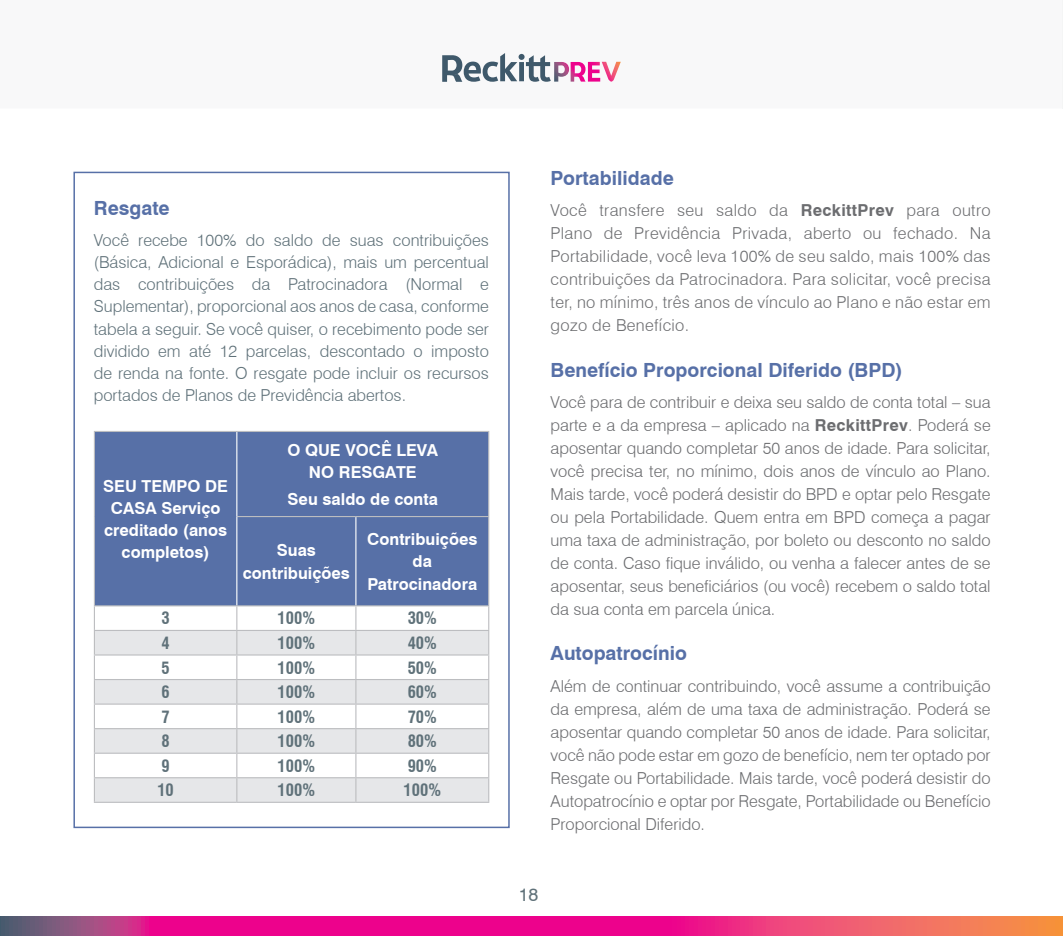
<style>
.page{position:relative;width:1063px;height:936px;background:#fff}
.page>*{position:absolute;margin:0;border:0;box-sizing:border-box;transform-origin:0 0}
.t1{font:700 19.5px "Swiss 721 BT";color:#5770a7}
.t2{font:18px "Swiss 721 BT";color:#5f7179}
.t3{font:300 16.5px/23px "Swiss 721 BT";color:#6c6d70;text-align:justify}
.t4{font:300 16.5px/22.2px "Swiss 721 BT";color:#5f7179;text-align:justify}
.t5{font:700 16.5px/22.2px "Swiss 721 BT";color:#fff;text-align:center}
.t6{font:700 condensed 16.5px "Swiss 721 BT";color:#5f7179}
.s1{font-weight:700}
</style>
<div class="page">
<svg style="left:0;top:916px;width:1063px;height:19px;background:#e12d7e"></svg>
<hr style="left:1062px;top:0;width:1px;height:108px;background:#f4f5f5">
<svg style="left:442px;top:53px;width:179px;height:29px"></svg>
<div style="left:95px;top:432px;width:393px;height:173px;background:#5770a7"></div>
<svg style="left:95px;top:631px;width:393px;height:170px;fill:#e6e7e9"></svg>
<hr style="left:94px;top:431px;width:143px;height:1px;background:#bcbdc0">
<hr style="left:94px;top:432px;width:1px;height:84px;background:#bcbdc0">
<hr style="left:94px;top:516px;width:1px;height:89px;background:#bcbdc0">
<hr style="left:237px;top:431px;width:119px;height:1px;background:#bcbdc0">
<hr style="left:356px;top:431px;width:133px;height:1px;background:#bcbdc0">
<hr style="left:488px;top:432px;width:1px;height:84px;background:#bcbdc0">
<hr style="left:237px;top:516px;width:119px;height:1px;background:#bcbdc0">
<hr style="left:356px;top:516px;width:133px;height:1px;background:#bcbdc0">
<hr style="left:488px;top:517px;width:1px;height:88px;background:#bcbdc0">
<hr style="left:94px;top:605px;width:143px;height:1px;background:#bcbdc0">
<hr style="left:237px;top:605px;width:119px;height:1px;background:#bcbdc0">
<hr style="left:356px;top:605px;width:133px;height:1px;background:#bcbdc0">
<hr style="left:94px;top:630px;width:143px;height:1px;background:#bcbdc0">
<hr style="left:237px;top:630px;width:119px;height:1px;background:#bcbdc0">
<hr style="left:356px;top:630px;width:133px;height:1px;background:#bcbdc0">
<hr style="left:94px;top:654px;width:143px;height:1px;background:#bcbdc0">
<hr style="left:237px;top:654px;width:119px;height:1px;background:#bcbdc0">
<hr style="left:356px;top:654px;width:133px;height:1px;background:#bcbdc0">
<hr style="left:94px;top:679px;width:143px;height:1px;background:#bcbdc0">
<hr style="left:237px;top:679px;width:119px;height:1px;background:#bcbdc0">
<hr style="left:356px;top:679px;width:133px;height:1px;background:#bcbdc0">
<hr style="left:94px;top:703px;width:143px;height:1px;background:#bcbdc0">
<hr style="left:237px;top:703px;width:119px;height:1px;background:#bcbdc0">
<hr style="left:356px;top:703px;width:133px;height:1px;background:#bcbdc0">
<hr style="left:94px;top:728px;width:143px;height:1px;background:#bcbdc0">
<hr style="left:237px;top:728px;width:119px;height:1px;background:#bcbdc0">
<hr style="left:356px;top:728px;width:133px;height:1px;background:#bcbdc0">
<hr style="left:94px;top:752px;width:143px;height:1px;background:#bcbdc0">
<hr style="left:237px;top:752px;width:119px;height:1px;background:#bcbdc0">
<hr style="left:356px;top:752px;width:133px;height:1px;background:#bcbdc0">
<hr style="left:94px;top:777px;width:143px;height:1px;background:#bcbdc0">
<svg style="left:94px;top:606px;width:1px;height:195px"></svg>
<hr style="left:237px;top:777px;width:119px;height:1px;background:#bcbdc0">
<svg style="left:236px;top:606px;width:1px;height:195px"></svg>
<hr style="left:356px;top:777px;width:133px;height:1px;background:#bcbdc0">
<svg style="left:355px;top:606px;width:1px;height:195px"></svg>
<svg style="left:488px;top:606px;width:1px;height:195px"></svg>
<hr style="left:94px;top:801px;width:143px;height:1px;background:#bcbdc0">
<hr style="left:237px;top:801px;width:119px;height:1px;background:#bcbdc0">
<hr style="left:356px;top:801px;width:133px;height:1px;background:#bcbdc0">
<hr style="left:236px;top:432px;width:1px;height:84px;background:#fff">
<hr style="left:236px;top:516px;width:1px;height:89px;background:#fff">
<hr style="left:355px;top:517px;width:1px;height:88px;background:#fff">
<div style="left:73px;top:172px;width:437px;height:656px;border:2px solid #5770a7"></div>
<p class="t1" style="left:94px;top:194px;width:77px">Resgate</p>
<p class="t4" style="left:94px;top:229px;width:397px">Você recebe 100% do saldo de suas contribuições (Básica, Adicional e Esporádica), mais um percentual das contribuições da Patrocinadora (Normal e Suplementar), proporcional aos anos de casa, conforme tabela a seguir. Se você quiser, o recebimento pode ser dividido em até 12 parcelas, descontado o imposto de renda na fonte. O resgate pode incluir os recursos portados de Planos de Previdência abertos.</p>
<p class="t5" style="left:103px;top:474px;width:126px">SEU TEMPO DE<br>CASA Serviço creditado (anos completos)</p>
<p class="t5" style="left:287px;top:438px;width:152px">O QUE VOCÊ LEVA<br>NO RESGATE</p>
<p class="t5" style="left:288px;top:487px;width:152px">Seu saldo de conta</p>
<p class="t5" style="left:243px;top:539px;width:109px">Suas contribuições</p>
<p class="t5" style="left:367px;top:527px;width:112px">Contribuições da<br>Patrocinadora</p>
<p class="t6" style="left:162px;top:608px;width:10px">3</p>
<p class="t6" style="left:278px;top:608px;width:39px">100%</p>
<p class="t6" style="left:408px;top:608px;width:31px">30%</p>
<p class="t6" style="left:162px;top:633px;width:10px">4</p>
<p class="t6" style="left:278px;top:633px;width:39px">100%</p>
<p class="t6" style="left:408px;top:633px;width:31px">40%</p>
<p class="t6" style="left:162px;top:657px;width:10px">5</p>
<p class="t6" style="left:278px;top:657px;width:39px">100%</p>
<p class="t6" style="left:408px;top:657px;width:31px">50%</p>
<p class="t6" style="left:162px;top:682px;width:10px">6</p>
<p class="t6" style="left:278px;top:682px;width:39px">100%</p>
<p class="t6" style="left:408px;top:682px;width:31px">60%</p>
<p class="t6" style="left:162px;top:706px;width:10px">7</p>
<p class="t6" style="left:278px;top:706px;width:39px">100%</p>
<p class="t6" style="left:408px;top:706px;width:31px">70%</p>
<p class="t6" style="left:162px;top:731px;width:10px">8</p>
<p class="t6" style="left:278px;top:731px;width:39px">100%</p>
<p class="t6" style="left:408px;top:731px;width:31px">80%</p>
<p class="t6" style="left:162px;top:755px;width:10px">9</p>
<p class="t6" style="left:278px;top:755px;width:39px">100%</p>
<p class="t6" style="left:408px;top:755px;width:31px">90%</p>
<p class="t6" style="left:157px;top:780px;width:18px">10</p>
<p class="t6" style="left:278px;top:780px;width:39px">100%</p>
<p class="t6" style="left:404px;top:780px;width:39px">100%</p>
<p class="t1" style="left:551px;top:164px;width:125px">Portabilidade</p>
<p class="t3" style="left:551px;top:199px;width:442px">Você transfere seu saldo da <span class="s1">ReckittPrev</span> para outro Plano de Previdência Privada, aberto ou fechado. Na Portabilidade, você leva 100% de seu saldo, mais 100% das contribuições da Patrocinadora. Para solicitar, você precisa ter, no mínimo, três anos de vínculo ao Plano e não estar em gozo de Benefício.</p>
<p class="t1" style="left:551px;top:356px;width:354px">Benefício Proporcional Diferido (BPD)</p>
<p class="t3" style="left:551px;top:391px;width:442px">Você para de contribuir e deixa seu saldo de conta total – sua parte e a da empresa – aplicado na <span class="s1">ReckittPrev</span>. Poderá se aposentar quando completar 50 anos de idade. Para solicitar, você precisa ter, no mínimo, dois anos de vínculo ao Plano.<br>Mais tarde, você poderá desistir do BPD e optar pelo Resgate ou pela Portabilidade. Quem entra em BPD começa a pagar uma taxa de administração, por boleto ou desconto no saldo de conta. Caso fique inválido, ou venha a falecer antes de se aposentar, seus beneficiários (ou você) recebem o saldo total da sua conta em parcela única.</p>
<p class="t1" style="left:551px;top:640px;width:138px">Autopatrocínio</p>
<p class="t3" style="left:551px;top:674px;width:442px">Além de continuar contribuindo, você assume a contribuição da empresa, além de uma taxa de administração. Poderá se aposentar quando completar 50 anos de idade. Para solicitar, você não pode estar em gozo de benefício, nem ter optado por Resgate ou Portabilidade. Mais tarde, você poderá desistir do Autopatrocínio e optar por Resgate, Portabilidade ou Benefício Proporcional Diferido.</p>
<p class="t2" style="left:519px;top:882px;width:21px">18</p>
</div>
